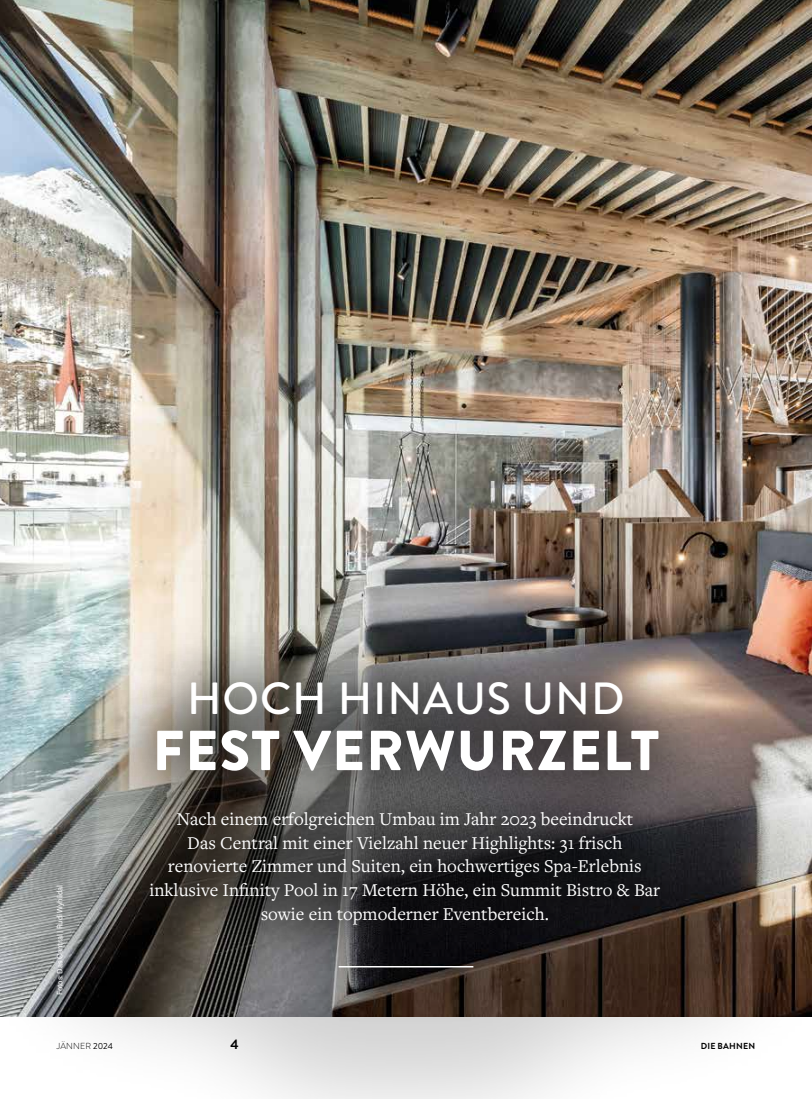
<style>
.page{position:relative;width:812px;height:1099px;background:#fff}
.page>*{position:absolute;margin:0;border:0;box-sizing:border-box;transform-origin:0 0}
.t1{font:900 56.25px "Brandon Grotesque";letter-spacing:.02em;color:#fff}
.t2{font:500 45px "Brandon Grotesque";letter-spacing:.02em;color:#fff}
.t3{font:18.75px/23.8px "Freight Text Pro";color:#fff;text-align:center}
.t4{font:700 13.75px "Brandon Grotesque";color:#000}
.t5{font:300 8.75px "Brandon Grotesque";letter-spacing:.02em;color:#000}
.t6{font:700 8.75px "Brandon Grotesque";letter-spacing:.02em;color:#000}
.t7{font:7.5px "Adelle Sans";letter-spacing:-.01em;color:#fff}
.s1{font-weight:400}
</style>
<div class="page">
<img style="left:0;top:0;width:811px;height:609px">
<div style="left:0;top:609px;width:811px;height:489px;background:#000;opacity:.18"></div>
<hr style="left:338px;top:965px;width:135px;height:2px;background:#fff">
<p class="t7" style="left:55px;top:995px;width:112px;rotate:-90deg">Fotos: Das Central | Rudi Wyhlidal</p>
<h2 class="t2" style="left:187px;top:667px;width:439px">HOCH HINAUS UND</h2>
<h1 class="t1" style="left:152px;top:711px;width:508px">FEST VERWURZELT</h1>
<p class="t3" style="left:149px;top:806px;width:512px">Nach einem erfolgreichen Umbau im Jahr 2023 beeindruckt<br>Das Central mit einer Vielzahl neuer Highlights: 31 frisch renovierte Zimmer und Suiten, ein hochwertiges Spa-Erlebnis inklusive Infinity Pool in 17 Metern Höhe, ein Summit Bistro &amp; Bar sowie ein topmoderner Eventbereich.</p>
<p class="t5" style="left:57px;top:1039px;width:58px">JÄNNER <span class="s1">2024</span></p>
<p class="t4" style="left:230px;top:1034px;width:10px">4</p>
<p class="t6" style="left:700px;top:1039px;width:56px">DIE BAHNEN</p>
</div>
